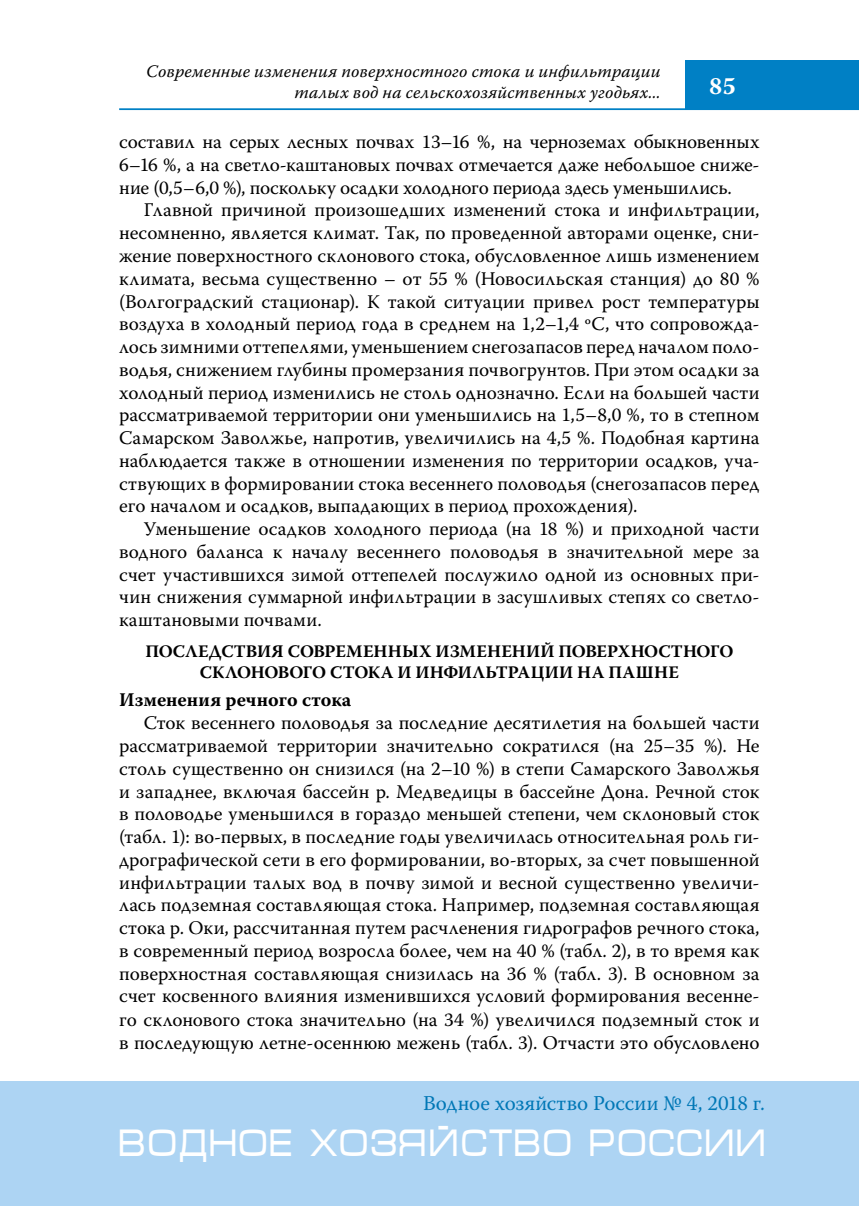
<style>
.page{position:relative;width:859px;height:1206px;background:#fff}
.page>*{position:absolute;margin:0;border:0;box-sizing:border-box;transform-origin:0 0}
.t1{font:38.5px "Micra";color:#fff;scale:.81 1}
.t2{font:700 24.5px "Warnock Pro";color:#fff}
.t3{font:21px "Warnock Pro";color:#0077b6}
.t4{font:19.25px/22.8px "Warnock Pro";color:#000;text-align:justify}
.t5{font:700 19.25px "Warnock Pro";color:#000}
.t6{font:italic 17.5px/21px "Warnock Pro";letter-spacing:.01em;color:#000;text-align:right}
.t7{font:700 17.5px/21px "Warnock Pro";letter-spacing:.005em;color:#000;text-align:center}
</style>
<div class="page">
<hr style="left:119px;top:108px;width:739px;height:2px;background:#0080c5">
<div style="left:685px;top:60px;width:173px;height:50px;background:#0080c5"></div>
<div style="left:0;top:1081px;width:858px;height:124px;background:#add4f3"></div>
<p class="t6" style="left:146px;top:60px;width:516px">Современные изменения поверхностного стока и инфильтрации талых вод на сельскохозяйственных угодьях...</p>
<p class="t2" style="left:708px;top:71px;width:28px">85</p>
<p class="t4" style="left:119px;top:130px;width:641px">составил на серых лесных почвах 13–16 %, на черноземах обыкновенных 6–16 %, а на светло-каштановых почвах отмечается даже небольшое сниже&shy;ние (0,5–6,0 %), поскольку осадки холодного периода здесь уменьшились.</p>
<p class="t4" style="left:119px;top:198px;width:642px;text-indent:25px">Главной причиной произошедших изменений стока и инфильтрации, несомненно, является климат. Так, по проведенной авторами оценке, сни&shy;жение поверхностного склонового стока, обусловленное лишь изменением климата, весьма существенно – от 55 % (Новосильская станция) до 80 % (Волгоградский стационар). К такой ситуации привел рост температуры воздуха в холодный период года в среднем на 1,2–1,4 ºC, что сопровожда&shy;лось зимними оттепелями, уменьшением снегозапасов перед началом поло&shy;водья, снижением глубины промерзания почвогрунтов. При этом осадки за холодный период изменились не столь однозначно. Если на большей части рассматриваемой территории они уменьшились на 1,5–8,0 %, то в степном Самарском Заволжье, напротив, увеличились на 4,5 %. Подобная картина наблюдается также в отношении изменения по территории осадков, уча&shy;ствующих в формировании стока весеннего половодья (снегозапасов перед его началом и осадков, выпадающих в период прохождения).</p>
<p class="t4" style="left:119px;top:517px;width:641px;text-indent:25px">Уменьшение осадков холодного периода (на 18 %) и приходной части водного баланса к началу весеннего половодья в значительной мере за счет участившихся зимой оттепелей послужило одной из основных при&shy;чин снижения суммарной инфильтрации в засушливых степях со светло&shy;каштановыми почвами.</p>
<p class="t7" style="left:145px;top:640px;width:589px">ПОСЛЕДСТВИЯ СОВРЕМЕННЫХ ИЗМЕНЕНИЙ ПОВЕРХНОСТНОГО<br>СКЛОНОВОГО СТОКА И ИНФИЛЬТРАЦИИ НА ПАШНЕ</p>
<p class="t5" style="left:119px;top:688px;width:234px">Изменения речного стока</p>
<p class="t4" style="left:119px;top:711px;width:641px;text-indent:25px">Сток весеннего половодья за последние десятилетия на большей части рассматриваемой территории значительно сократился (на 25–35 %). Не столь существенно он снизился (на 2–10 %) в степи Самарского Заволжья и западнее, включая бассейн р. Медведицы в бассейне Дона. Речной сток в половодье уменьшился в гораздо меньшей степени, чем склоновый сток (табл. 1): во-первых, в последние годы увеличилась относительная роль ги&shy;дрографической сети в его формировании, во-вторых, за счет повышенной инфильтрации талых вод в почву зимой и весной существенно увеличи&shy;лась подземная составляющая стока. Например, подземная составляющая стока р. Оки, рассчитанная путем расчленения гидрографов речного стока, в современный период возросла более, чем на 40 % (табл. 2), в то время как поверхностная составляющая снизилась на 36 % (табл. 3). В основном за счет косвенного влияния изменившихся условий формирования весенне&shy;го склонового стока значительно (на 34 %) увеличился подземный сток и в последующую летне-осеннюю межень (табл. 3). Отчасти это обусловлено</p>
<p class="t3" style="left:423px;top:1090px;width:343px">Водное хозяйство России № 4, 2018 г.</p>
<h1 class="t1" style="left:119px;top:1122px;width:801px">ВОДНОЕ ХОЗЯЙСТВО РОССИИ</h1>
</div>
